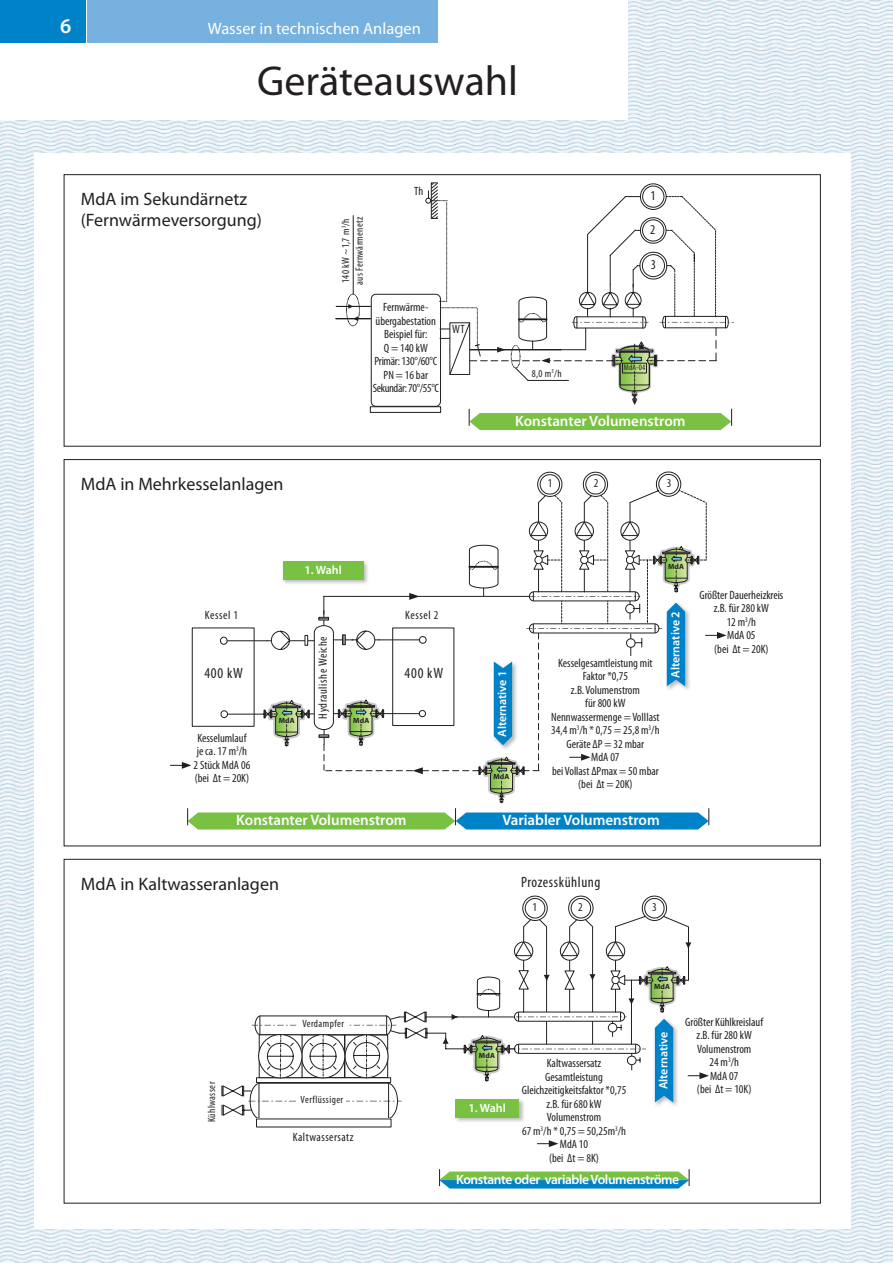
<style>
.page{position:relative;width:893px;height:1263px;background:#fff}
.page>*{position:absolute;margin:0;border:0;box-sizing:border-box;transform-origin:0 0}
.t1{font:42px "Myriad Pro";color:#231f20}
.t2{font:600 21px "Myriad Pro";color:#fff}
.t3{font:18px/21px "Myriad Pro";color:#231f20}
.t4{font:16.5px "Myriad Pro";color:#fff}
.t5{font:600 15px "Myriad Pro";color:#fff}
.t6{font:condensed 15px "Myriad Pro";letter-spacing:.04em;color:#231f20}
.t7{font:600 13.5px "Myriad Pro";letter-spacing:-.03em;color:#fff}
.t8{font:condensed 13.5px "Myriad Pro";color:#231f20}
.t9{font:condensed 12px/13.5px "Myriad Pro";color:#231f20;text-align:center}
.t10{font:600 12px "Myriad Pro";color:#fff}
.t11{font:condensed 12px "Myriad Pro";letter-spacing:.05em;color:#231f20}
.t12{font:condensed 12px "Myriad Pro";letter-spacing:.04em;color:#231f20}
.t13{font:600 10.8px "Myriad Pro";color:#fff}
.t14{font:condensed 10.5px/13.5px "Myriad Pro";letter-spacing:.04em;color:#231f20}
.t15{font:condensed 8.25px "Myriad Pro";color:#231f20}
.t16{font:700 7.5px "Myriad Pro";letter-spacing:.02em;color:#231f20}
</style>
<div class="page">
<img style="left:0;top:0;width:893px;height:1263px">
<div style="left:0;top:0;width:627px;height:119px;background:#fff"></div>
<div style="left:0;top:0;width:85px;height:43px;background:#0082c8"></div>
<div style="left:87px;top:0;width:351px;height:43px;background:#76b1df"></div>
<div style="left:34px;top:153px;width:816px;height:1076px;background:#fff"></div>
<hr style="left:336px;top:306px;width:34px;height:1px;background:#231f20">
<hr style="left:336px;top:318px;width:35px;height:1px;background:#231f20">
<svg style="left:346px;top:294px;width:14px;height:32px"></svg>
<hr style="left:353px;top:216px;width:1px;height:78px;background:#231f20">
<div style="left:370px;top:406px;width:71px;height:7px;border:1px solid #231f20"></div>
<svg style="left:439px;top:1169px;width:251px;height:19px;background:#5eb196"></svg>
<svg style="left:537px;top:1140px;width:21px;height:7px"></svg>
<div style="left:454px;top:1098px;width:71px;height:26px;background:#231f20;opacity:.3"></div>
<svg style="left:371px;top:182px;width:363px;height:248px"></svg>
<svg style="left:170px;top:471px;width:556px;height:358px"></svg>
<svg style="left:221px;top:895px;width:488px;height:224px"></svg>
<div style="left:298px;top:1019px;width:50px;height:12px;background:#fff"></div>
<div style="left:298px;top:1095px;width:48px;height:12px;background:#fff"></div>
<h2 class="t2" style="left:60px;top:12px;width:13px">6</h2>
<h3 class="t4" style="left:208px;top:18px;width:215px">Wasser in technischen Anlagen</h3>
<h1 class="t1" style="left:257px;top:55px;width:262px">Geräteauswahl</h1>
<h3 class="t3" style="left:81px;top:188px;width:183px">MdA im Sekundärnetz (Fernwärmeversorgung)</h3>
<h3 class="t3" style="left:81px;top:473px;width:204px">MdA in Mehrkesselanlagen</h3>
<p class="t14" style="left:339px;top:285px;width:70px;rotate:-90deg">140 kW ~1,7 m<sup>3</sup>/h aus Fernwärmenetz</p>
<p class="t9" style="left:414px;top:184px;width:11px">Th</p>
<p class="t9" style="left:373px;top:300px;width:68px">Fernwärme&shy;übergabestation<br>Beispiel für:<br>Q = 140 kW<br>Primär: 130°/60°C<br>PN = 16 bar<br>Sekundär: 70°/55°C</p>
<p class="t9" style="left:452px;top:322px;width:14px">WT</p>
<p class="t14" style="left:532px;top:366px;width:31px">8,0 m<sup>3</sup>/h</p>
<p class="t8" style="left:650px;top:187px;width:7px">1</p>
<p class="t8" style="left:650px;top:222px;width:7px">2</p>
<p class="t8" style="left:651px;top:257px;width:7px">3</p>
<p class="t15" style="left:624px;top:363px;width:23px">MdA-04</p>
<p class="t5" style="left:515px;top:411px;width:172px">Konstanter Volumenstrom</p>
<p class="t9" style="left:548px;top:476px;width:6px">1</p>
<p class="t9" style="left:594px;top:476px;width:6px">2</p>
<p class="t9" style="left:667px;top:476px;width:6px">3</p>
<p class="t10" style="left:304px;top:562px;width:39px">1. Wahl</p>
<p class="t16" style="left:668px;top:561px;width:18px">MdA</p>
<p class="t9" style="left:205px;top:608px;width:35px">Kessel 1</p>
<p class="t9" style="left:405px;top:608px;width:35px">Kessel 2</p>
<p class="t11" style="left:316px;top:718px;width:83px;rotate:-90deg">Hydraulishe Weiche</p>
<p class="t6" style="left:204px;top:664px;width:40px">400 kW</p>
<p class="t6" style="left:405px;top:664px;width:40px">400 kW</p>
<p class="t9" style="left:551px;top:656px;width:110px">Kesselgesamtleistung mit<br>Faktor *0,75<br>z.B. Volumenstrom<br>für 800 kW<br>Nennwassermenge = VoIIIast<br>34,4 m<sup>3</sup>/h * 0,75 = 25,8 m<sup>3</sup>/h<br>Geräte ΔP = 32 mbar<br>MdA 07<br>bei Vollast ΔPmax = 50 mbar (bei Δt = 20K)</p>
<p class="t10" style="left:494px;top:737px;width:68px;rotate:-90deg">Alternative 1</p>
<p class="t16" style="left:279px;top:715px;width:18px">MdA</p>
<p class="t16" style="left:353px;top:715px;width:18px">MdA</p>
<p class="t9" style="left:194px;top:731px;width:58px">Kesselumlauf je ca. 17 m<sup>3</sup>/h<br>2 Stück MdA 06 (bei Δt = 20K)</p>
<p class="t16" style="left:493px;top:772px;width:18px">MdA</p>
<p class="t5" style="left:236px;top:811px;width:172px">Konstanter Volumenstrom</p>
<p class="t5" style="left:502px;top:811px;width:159px">Variabler Volumenstrom</p>
<p class="t13" style="left:670px;top:666px;width:61px;rotate:-90deg">Alternative 2</p>
<p class="t10" style="left:668px;top:678px;width:68px;rotate:-90deg">Alternative 2</p>
<p class="t9" style="left:699px;top:588px;width:86px">Größter Dauerheizkreis z.B. für 280 kW<br>12 m<sup>3</sup>/h<br>MdA 05<br>(bei Δt = 20K)</p>
<h3 class="t3" style="left:81px;top:873px;width:200px">MdA in Kaltwasseranlagen</h3>
<p class="t6" style="left:521px;top:872px;width:81px">Prozesskühlung</p>
<p class="t9" style="left:532px;top:900px;width:6px">1</p>
<p class="t9" style="left:578px;top:900px;width:6px">2</p>
<p class="t9" style="left:652px;top:900px;width:6px">3</p>
<p class="t16" style="left:654px;top:981px;width:18px">MdA</p>
<p class="t14" style="left:205px;top:1122px;width:42px;rotate:-90deg">Kühlwasser</p>
<p class="t14" style="left:302px;top:1017px;width:43px">Verdampfer</p>
<p class="t14" style="left:301px;top:1093px;width:44px">Verflüssiger</p>
<p class="t12" style="left:293px;top:1129px;width:62px">Kaltwassersatz</p>
<p class="t16" style="left:479px;top:1050px;width:18px">MdA</p>
<p class="t10" style="left:468px;top:1100px;width:39px">1. Wahl</p>
<p class="t9" style="left:522px;top:1056px;width:106px">Kaltwassersatz<br>Gesamtleistung<br>Gleichzeitigkeitsfaktor *0,75 z.B. für 680 kW<br>Volumenstrom<br>67 m<sup>3</sup>/h * 0,75 = 50,25m<sup>3</sup>/h<br>MdA 10<br>(bei Δt = 8K)</p>
<p class="t10" style="left:656px;top:1089px;width:59px;rotate:-90deg">Alternative</p>
<p class="t9" style="left:685px;top:1015px;width:79px">Größter Kühlkreislauf z.B. für 280 kW<br>Volumenstrom<br>24 m<sup>3</sup>/h<br>MdA 07<br>(bei Δt = 10K)</p>
<p class="t7" style="left:456px;top:1171px;width:225px">Konstante oder variable Volumenströme</p>
</div>
